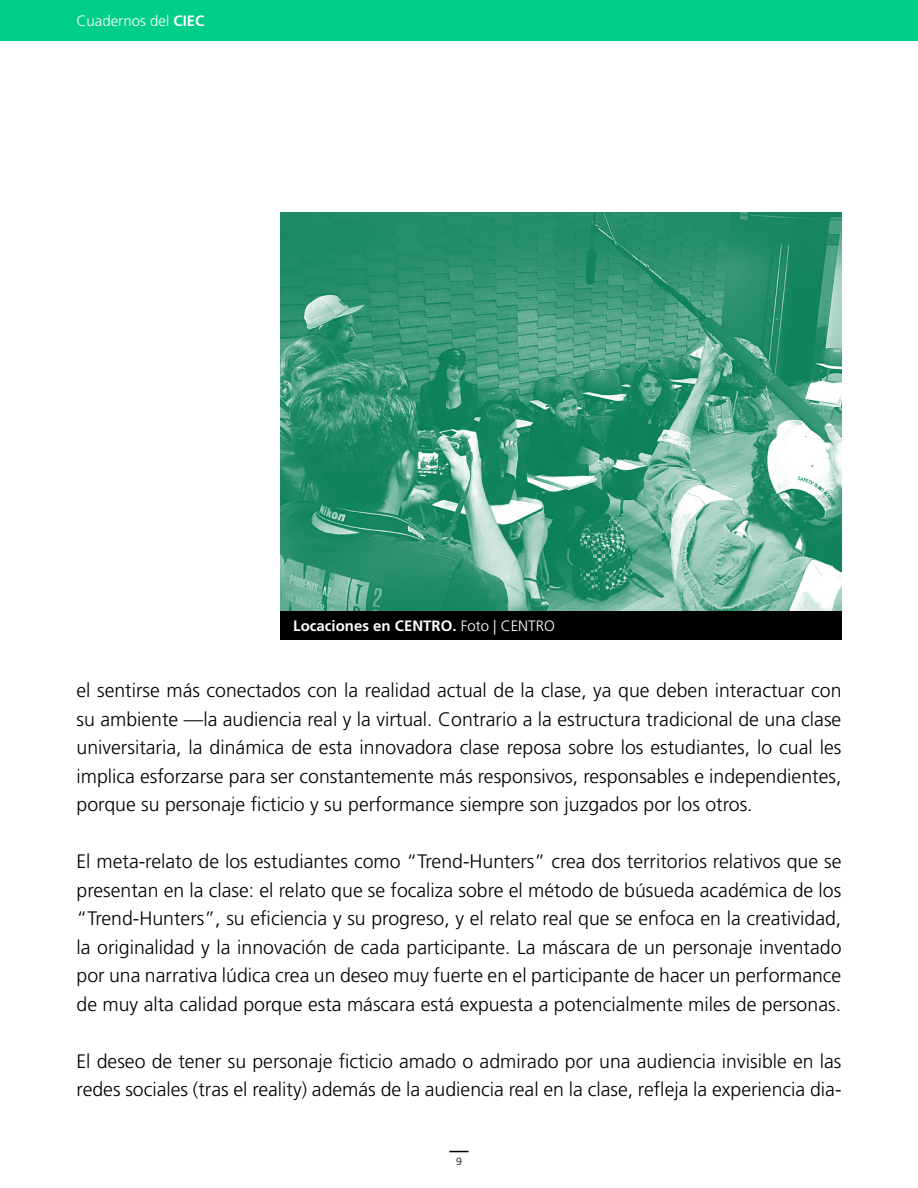
<style>
.page{position:relative;width:918px;height:1188px;background:#fff}
.page>*{position:absolute;margin:0;border:0;box-sizing:border-box;transform-origin:0 0}
.t1{font:300 19.5px/28.5px "Frutiger";color:#000;text-align:justify}
.t2{font:700 15px "Frutiger";color:#fff}
.t3{font:300 15px "Frutiger";color:#fff}
.t4{font:300 10.5px "Frutiger";color:#000}
.s1{font-weight:700}
.s2{font-weight:300}
</style>
<div class="page">
<div style="left:0;top:0;width:918px;height:40px;background:#00cd87"></div>
<svg style="left:449px;top:1151px;width:20px;height:1px"></svg>
<img style="left:280px;top:213px;width:561px;height:399px">
<div style="left:280px;top:612px;width:561px;height:28px;background:#000"></div>
<p class="t3" style="left:77px;top:12px;width:129px">Cuadernos del <span class="s1">CIEC</span></p>
<p class="t2" style="left:293px;top:617px;width:263px">Locaciones en CENTRO. <span class="s2">Foto | CENTRO</span></p>
<p class="t1" style="left:77px;top:676px;width:767px">el sentirse más conectados con la realidad actual de la clase, ya que deben interactuar con su ambiente —la audiencia real y la virtual. Contrario a la estructura tradicional de una clase universitaria, la dinámica de esta innovadora clase reposa sobre los estudiantes, lo cual les implica esforzarse para ser constantemente más responsivos, responsables e independientes, porque su personaje ficticio y su performance siempre son juzgados por los otros.</p>
<p class="t1" style="left:77px;top:847px;width:767px">El meta-relato de los estudiantes como “Trend-Hunters” crea dos territorios relativos que se presentan en la clase: el relato que se focaliza sobre el método de búsueda académica de los “Trend-Hunters”, su eficiencia y su progreso, y el relato real que se enfoca en la creatividad, la originalidad y la innovación de cada participante. La máscara de un personaje inventado por una narrativa lúdica crea un deseo muy fuerte en el participante de hacer un performance de muy alta calidad porque esta máscara está expuesta a potencialmente miles de personas.</p>
<p class="t1" style="left:77px;top:1047px;width:766px">El deseo de tener su personaje ficticio amado o admirado por una audiencia invisible en las redes sociales (tras el reality) además de la audiencia real en la clase, refleja la experiencia dia-</p>
<p class="t4" style="left:456px;top:1156px;width:7px">9</p>
</div>
